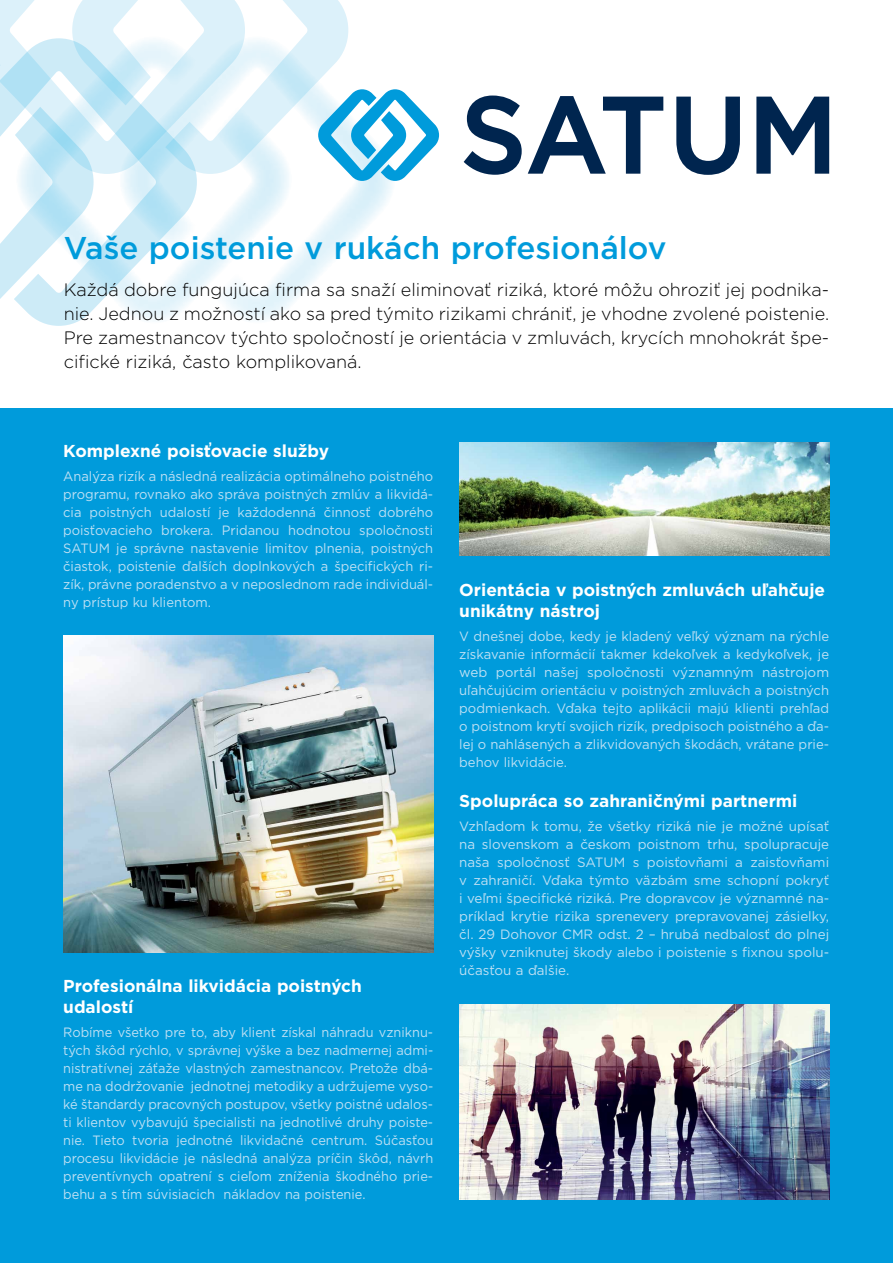
<style>
.page{position:relative;width:893px;height:1263px;background:#fff}
.page>*{position:absolute;margin:0;border:0;box-sizing:border-box;transform-origin:0 0}
.t1{font:500 31.5px "Gotham Medium CE";color:#009bdb}
.t2{font:300 18px/24px "Gotham Light CE";color:#000;text-align:justify}
.t3{font:700 17.25px/20.7px "Gotham Bold CE";color:#fff}
.t4{font:13.5px/18px "Gotham Book CE";color:#bee0f4;text-align:justify}
.t5{font:13.5px/18px "Gotham Book CE";color:#bee0f4;text-align:justify;scale:.95 1}
.t6{font:13.5px/18px "Gotham Book CE";color:#bee0f4;text-align:justify;scale:.96 1}
</style>
<div class="page">
<div style="left:0;top:408px;width:893px;height:855px;background:#009bdb"></div>
<svg style="left:0;top:0;width:348px;height:38px"></svg>
<svg style="left:0;top:38px;width:71px;height:288px"></svg>
<svg style="left:16px;top:36px;width:377px;height:288px"></svg>
<img style="left:64px;top:635px;width:370px;height:317px">
<svg style="left:318px;top:89px;width:121px;height:92px"></svg>
<svg style="left:464px;top:96px;width:365px;height:79px"></svg>
<img style="left:459px;top:1004px;width:370px;height:196px">
<img style="left:459px;top:443px;width:370px;height:113px">
<h1 class="t1" style="left:64px;top:229px;width:604px">Vaše poistenie v rukách profesionálov</h1>
<p class="t2" style="left:64px;top:277px;width:767px">Každá dobre fungujúca firma sa snaží eliminovať riziká, ktoré môžu ohroziť jej podnika&shy;nie. Jednou z možností ako sa pred týmito rizikami chrániť, je vhodne zvolené poistenie.<br>Pre zamestnancov týchto spoločností je orientácia v zmluvách, krycích mnohokrát špe&shy;cifické riziká, často komplikovaná.</p>
<p class="t3" style="left:63px;top:440px;width:267px">Komplexné poisťovacie služby</p>
<p class="t6" style="left:63px;top:467px;width:387px">Analýza rizík a následná realizácia optimálneho poistného programu, rovnako ako správa poistných zmlúv a likvidá&shy;cia poistných udalostí je každodenná činnosť dobrého poisťovacieho brokera. Pridanou hodnotou spoločnosti SATUM je správne nastavenie limitov plnenia, poistných čiastok, poistenie ďalších doplnkových a špecifických ri&shy;zík, právne poradenstvo a v neposlednom rade individuál&shy;ny prístup ku klientom.</p>
<p class="t3" style="left:63px;top:975px;width:300px">Profesionálna likvidácia poistných udalostí</p>
<p class="t5" style="left:63px;top:1023px;width:391px">Robíme všetko pre to, aby klient získal náhradu vzniknu&shy;tých škôd rýchlo, v správnej výške a bez nadmernej admi&shy;nistratívnej záťaže vlastných zamestnancov. Pretože dbá&shy;me na dodržovanie jednotnej metodiky a udržujeme vyso&shy;ké štandardy pracovných postupov, všetky poistné udalos&shy;ti klientov vybavujú špecialisti na jednotlivé druhy poiste&shy;nie. Tieto tvoria jednotné likvidačné centrum. Súčasťou procesu likvidácie je následná analýza príčin škôd, návrh preventívnych opatrení s cieľom zníženia škodného prie&shy;behu a s tím súvisiacich nákladov na poistenie.</p>
<p class="t3" style="left:459px;top:580px;width:367px">Orientácia v poistných zmluvách uľahčuje unikátny nástroj</p>
<p class="t4" style="left:459px;top:627px;width:371px">V dnešnej dobe, kedy je kladený veľký význam na rýchle získavanie informácií takmer kdekoľvek a kedykoľvek, je web portál našej spoločnosti významným nástrojom uľahčujúcim orientáciu v poistných zmluvách a poistných podmienkach. Vďaka tejto aplikácii majú klienti prehľad o poistnom krytí svojich rizík, predpisoch poistného a ďa&shy;lej o nahlásených a zlikvidovaných škodách, vrátane prie&shy;behov likvidácie.</p>
<p class="t3" style="left:459px;top:791px;width:340px">Spolupráca so zahraničnými partnermi</p>
<p class="t4" style="left:459px;top:817px;width:371px">Vzhľadom k tomu, že všetky riziká nie je možné upísať na slovenskom a českom poistnom trhu, spolupracuje naša spoločnosť SATUM s poisťovňami a zaisťovňami v zahraničí. Vďaka týmto väzbám sme schopní pokryť i veľmi špecifické riziká. Pre dopravcov je významné na&shy;príklad krytie rizika sprenevery prepravovanej zásielky, čl. 29 Dohovor CMR odst. 2 – hrubá nedbalosť do plnej výšky vzniknutej škody alebo i poistenie s fixnou spolu&shy;účasťou a ďalšie.</p>
</div>
